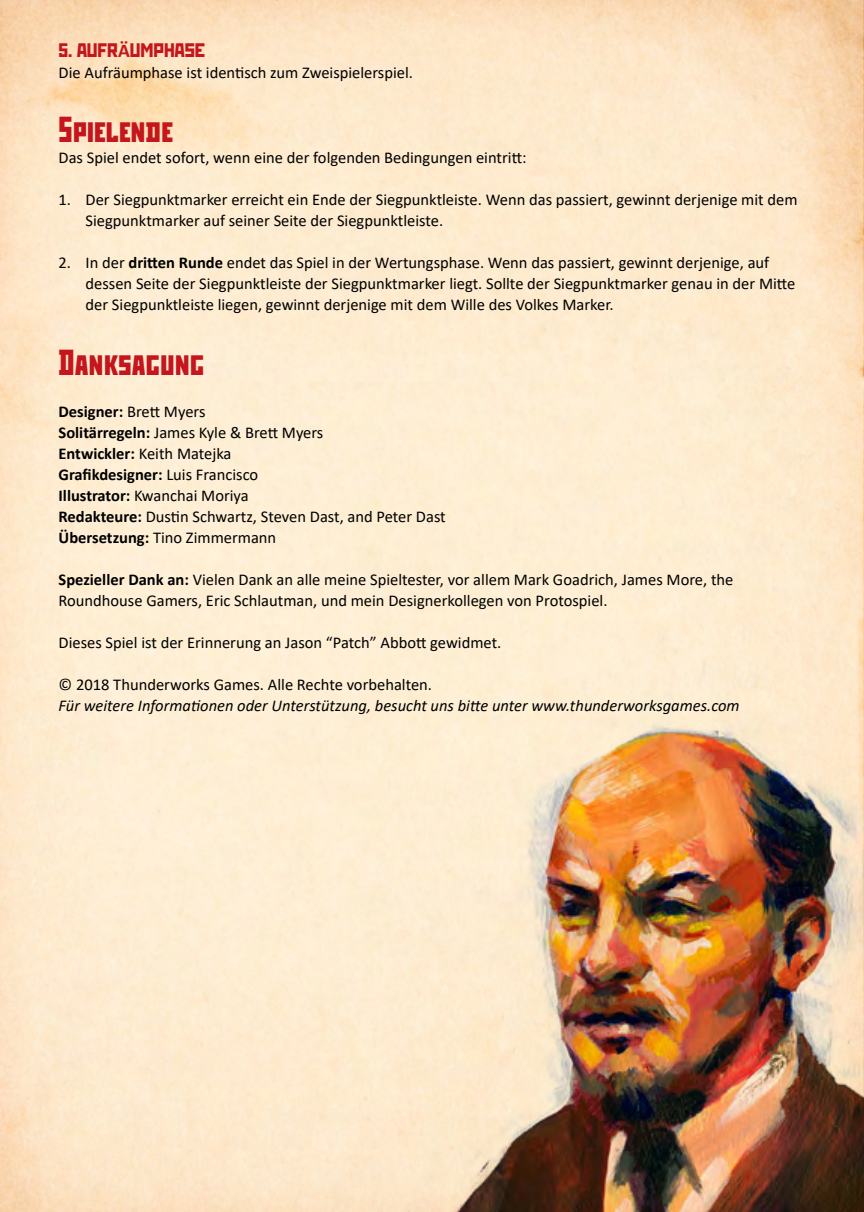
<style>
.page{position:relative;width:864px;height:1212px;background:#fff}
.page>*{position:absolute;margin:0;border:0;box-sizing:border-box;transform-origin:0 0}
.t1{font:700 condensed 36px "Rodchenko";color:#c4161c}
.t2{font:19.5px "Rodchenko";color:#c4161c}
.t3{font:16.5px/21px "Calibri";color:#000}
.t4{font:italic 16.5px "Calibri";color:#000}
.s1{font-family:"Calibri";font-weight:700}
.s2{font-weight:700}
</style>
<div class="page">
<img style="left:388px;top:655px;width:475px;height:557px">
<p class="t2" style="left:58px;top:40px;width:148px">5. AUFR<span class="s1">Ä</span>UMPHASE</p>
<p class="t3" style="left:58px;top:62px;width:356px">Die Aufräumphase ist identisch zum Zweispielerspiel.</p>
<h1 class="t1" style="left:58px;top:110px;width:116px">Spielende</h1>
<p class="t3" style="left:58px;top:147px;width:469px">Das Spiel endet sofort, wenn eine der folgenden Bedingungen eintritt:</p>
<p class="t3" style="left:85px;top:189px;width:713px;text-indent:-27px">1. Der Siegpunktmarker erreicht ein Ende der Siegpunktleiste. Wenn das passiert, gewinnt derjenige mit dem<br>Siegpunktmarker auf seiner Seite der Siegpunktleiste.</p>
<p class="t3" style="left:85px;top:252px;width:711px;text-indent:-27px">2. In der <span class="s2">dritten Runde</span> endet das Spiel in der Wertungsphase. Wenn das passiert, gewinnt derjenige, auf dessen Seite der Siegpunktleiste der Siegpunktmarker liegt. Sollte der Siegpunktmarker genau in der Mitte der Siegpunktleiste liegen, gewinnt derjenige mit dem Wille des Volkes Marker.</p>
<h1 class="t1" style="left:58px;top:343px;width:147px">Danksagung</h1>
<p class="t3" style="left:58px;top:400px;width:388px"><span class="s2">Designer:</span> Brett Myers<br><span class="s2">Solitärregeln:</span> James Kyle &amp; Brett Myers<br><span class="s2">Entwickler:</span> Keith Matejka<br><span class="s2">Grafikdesigner:</span> Luis Francisco<br><span class="s2">Illustrator:</span> Kwanchai Moriya<br><span class="s2">Redakteure:</span> Dustin Schwartz, Steven Dast, and Peter Dast <span class="s2">Übersetzung:</span> Tino Zimmermann</p>
<p class="t3" style="left:58px;top:568px;width:676px"><span class="s2">Spezieller Dank an:</span> Vielen Dank an alle meine Spieltester, vor allem Mark Goadrich, James More, the<br>Roundhouse Gamers, Eric Schlautman, und mein Designerkollegen von Protospiel.</p>
<p class="t3" style="left:58px;top:631px;width:444px">Dieses Spiel ist der Erinnerung an Jason “Patch” Abbott gewidmet.</p>
<p class="t3" style="left:58px;top:673px;width:375px">© 2018 Thunderworks Games. Alle Rechte vorbehalten.</p>
<p class="t4" style="left:58px;top:694px;width:682px">Für weitere Informationen oder Unterstützung, besucht uns bitte unter www.thunderworksgames.com</p>
</div>
